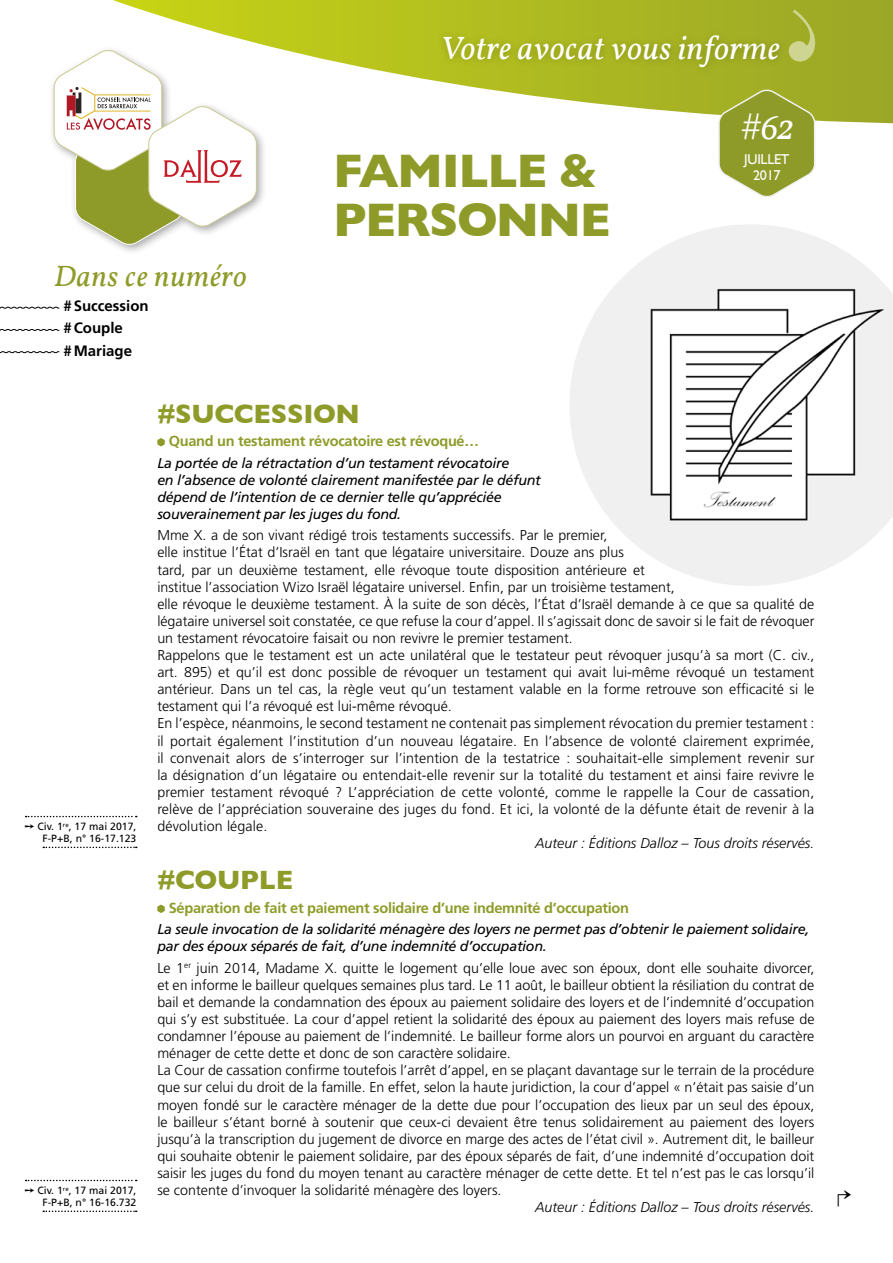
<style>
.page{position:relative;width:893px;height:1263px;background:#fff}
.page>*{position:absolute;margin:0;border:0;box-sizing:border-box;transform-origin:0 0}
.t1{font:700 48px/49.5px "Gill Sans";letter-spacing:-.03em;color:#8f9b29}
.t2{font:italic 36px "Vollkorn";color:#fff}
.t3{font:italic 33px "Vollkorn";letter-spacing:.01em;color:#fff}
.t4{font:italic 30px "Vollkorn";letter-spacing:.02em;color:#8f9b29}
.t5{font:28.8px "MS Mincho";color:#000}
.t6{font:700 27px "Gill Sans";letter-spacing:-.01em;color:#8f9b29}
.t7{font:700 15px/22.2px "Frutiger";color:#000}
.t8{font:700 14.55px "Frutiger";letter-spacing:-.02em;color:#8f9b29}
.t9{font:300 14.25px/17.1px "Frutiger";color:#000}
.t10{font:italic 14.25px/17.1px "Frutiger";letter-spacing:-.02em;color:#000}
.t11{font:italic 300 14.25px "Frutiger";color:#000}
.t12{font:14.25px/16.2px "Gill Sans";letter-spacing:-.02em;color:#fff;text-align:center}
.t13{font:10.5px/12.3px "Frutiger";color:#000;text-align:right}
</style>
<div class="page">
<svg style="left:113px;top:0;width:780px;height:124px"></svg>
<div style="left:436px;top:28px;width:351px;height:48px;background:#000;opacity:.2"></div>
<div style="left:49px;top:45px;width:219px;height:211px;background:#000;opacity:.35"></div>
<svg style="left:54px;top:50px;width:203px;height:195px"></svg>
<svg style="left:717px;top:88px;width:99px;height:109px;background:#a3ad4b"></svg>
<svg style="left:157px;top:438px;width:8px;height:8px"></svg>
<svg style="left:157px;top:905px;width:8px;height:8px"></svg>
<img style="left:570px;top:224px;width:323px;height:362px">
<svg style="left:0;top:351px;width:59px;height:2px"></svg>
<svg style="left:0;top:329px;width:59px;height:2px"></svg>
<svg style="left:0;top:306px;width:59px;height:3px"></svg>
<svg style="left:26px;top:816px;width:111px;height:1px"></svg>
<svg style="left:43px;top:847px;width:94px;height:1px"></svg>
<svg style="left:26px;top:1180px;width:111px;height:1px"></svg>
<svg style="left:43px;top:1210px;width:94px;height:2px"></svg>
<svg style="left:789px;top:10px;width:26px;height:52px"></svg>
<h3 class="t3" style="left:440px;top:28px;width:341px">Votre avocat vous informe</h3>
<h3 class="t4" style="left:54px;top:258px;width:194px">Dans ce numéro</h3>
<p class="t7" style="left:64px;top:295px;width:87px">#Succession #Couple #Mariage</p>
<h1 class="t1" style="left:333px;top:145px;width:279px">FAMILLE &amp;<br>PERSONNE</h1>
<h2 class="t2" style="left:740px;top:105px;width:54px">#62</h2>
<p class="t12" style="left:744px;top:151px;width:47px">JUILLET<br>2017</p>
<p class="t13" style="left:25px;top:820px;width:113px">➙ Civ. 1<sup>re</sup>, 17 mai 2017,<br>F-P+B, n° 16-17.123</p>
<p class="t13" style="left:25px;top:1184px;width:113px">➙ Civ. 1<sup>re</sup>, 17 mai 2017,<br>F-P+B, n° 16-16.732</p>
<h3 class="t6" style="left:157px;top:392px;width:204px">#SUCCESSION</h3>
<p class="t8" style="left:169px;top:433px;width:312px">Quand un testament révocatoire est révoqué…</p>
<p class="t10" style="left:157px;top:454px;width:385px">La portée de la rétractation d’un testament révocatoire<br>en l’absence de volonté clairement manifestée par le défunt dépend de l’intention de ce dernier telle qu’appréciée souverainement par les juges du fond.</p>
<p class="t9" style="left:157px;top:527px;width:659px">Mme X. a de son vivant rédigé trois testaments successifs. Par le premier,<br>elle institue l’État d’Israël en tant que légataire universitaire. Douze ans plus<br>tard, par un deuxième testament, elle révoque toute disposition antérieure et<br>institue l’association Wizo Israël légataire universel. Enfin, par un troisième testament,<br>elle révoque le deuxième testament. À la suite de son décès, l’État d’Israël demande à ce que sa qualité de légataire universel soit constatée, ce que refuse la cour d’appel. Il s’agissait donc de savoir si le fait de révoquer un testament révocatoire faisait ou non revivre le premier testament.<br>Rappelons que le testament est un acte unilatéral que le testateur peut révoquer jusqu’à sa mort (C. civ., art. 895) et qu’il est donc possible de révoquer un testament qui avait lui-même révoqué un testament antérieur. Dans un tel cas, la règle veut qu’un testament valable en la forme retrouve son efficacité si le testament qui l’a révoqué est lui-même révoqué.<br>En l’espèce, néanmoins, le second testament ne contenait pas simplement révocation du premier testament : il portait également l’institution d’un nouveau légataire. En l’absence de volonté clairement exprimée, il convenait alors de s’interroger sur l’intention de la testatrice : souhaitait-elle simplement revenir sur la désignation d’un légataire ou entendait-elle revenir sur la totalité du testament et ainsi faire revivre le premier testament révoqué ? L’appréciation de cette volonté, comme le rappelle la Cour de cassation, relève de l’appréciation souveraine des juges du fond. Et ici, la volonté de la défunte était de revenir à la dévolution légale.</p>
<p class="t11" style="left:535px;top:835px;width:281px">Auteur : Éditions Dalloz – Tous droits réservés.</p>
<h3 class="t6" style="left:157px;top:858px;width:137px">#COUPLE</h3>
<p class="t8" style="left:169px;top:899px;width:462px">Séparation de fait et paiement solidaire d’une indemnité d’occupation</p>
<p class="t10" style="left:157px;top:921px;width:654px">La seule invocation de la solidarité ménagère des loyers ne permet pas d’obtenir le paiement solidaire, par des époux séparés de fait, d’une indemnité d’occupation.</p>
<p class="t9" style="left:157px;top:959px;width:659px">Le 1<sup>er</sup> juin 2014, Madame X. quitte le logement qu’elle loue avec son époux, dont elle souhaite divorcer, et en informe le bailleur quelques semaines plus tard. Le 11 août, le bailleur obtient la résiliation du contrat de bail et demande la condamnation des époux au paiement solidaire des loyers et de l’indemnité d’occupation qui s’y est substituée. La cour d’appel retient la solidarité des époux au paiement des loyers mais refuse de condamner l’épouse au paiement de l’indemnité. Le bailleur forme alors un pourvoi en arguant du caractère ménager de cette dette et donc de son caractère solidaire.<br>La Cour de cassation confirme toutefois l’arrêt d’appel, en se plaçant davantage sur le terrain de la procédure que sur celui du droit de la famille. En effet, selon la haute juridiction, la cour d’appel « n’était pas saisie d’un moyen fondé sur le caractère ménager de la dette due pour l’occupation des lieux par un seul des époux, le bailleur s’étant borné à soutenir que ceux-ci devaient être tenus solidairement au paiement des loyers jusqu’à la transcription du jugement de divorce en marge des actes de l’état civil ». Autrement dit, le bailleur qui souhaite obtenir le paiement solidaire, par des époux séparés de fait, d’une indemnité d’occupation doit saisir les juges du fond du moyen tenant au caractère ménager de cette dette. Et tel n’est pas le cas lorsqu’il se contente d’invoquer la solidarité ménagère des loyers.</p>
<p class="t11" style="left:535px;top:1199px;width:281px">Auteur : Éditions Dalloz – Tous droits réservés.</p>
<h3 class="t5" style="left:851px;top:1214px;width:16px;rotate:-180deg">↵</h3>
</div>
